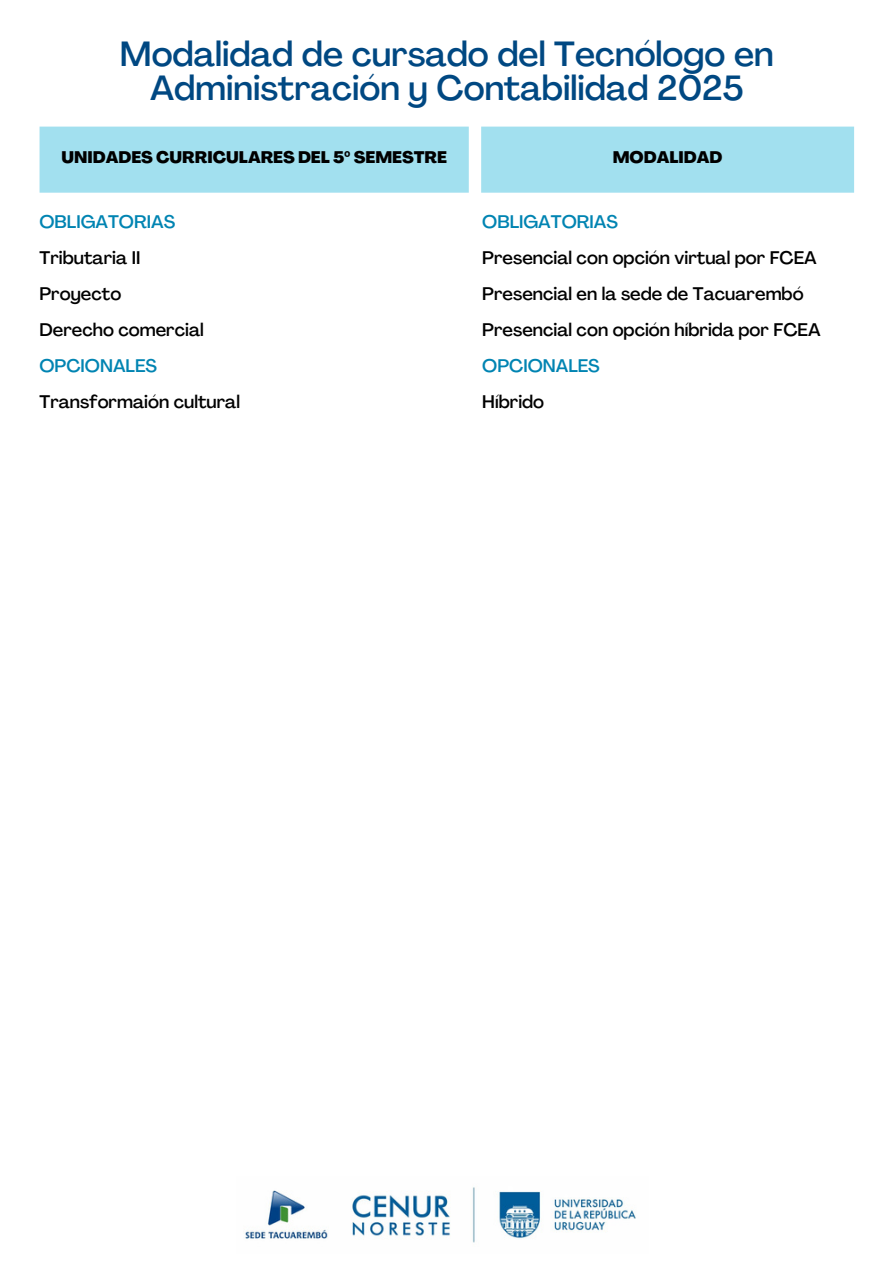
<style>
.page{position:relative;width:894px;height:1264px;background:#fff}
.page>*{position:absolute;margin:0;border:0;box-sizing:border-box;transform-origin:0 0}
.t1{font:500 34.5px/33.8px "Agrandir";color:#004882;text-align:center}
.t2{font:500 18px/36px "Agrandir";color:#000}
.t3{font:500 18px "Agrandir";color:#0084b2}
.t4{font:800 16.5px "Agrandir";color:#000}
.s1{font-family:"Noto Sans";font-weight:700}
</style>
<div class="page">
<img style="left:245px;top:1187px;width:391px;height:56px">
<div style="left:40px;top:127px;width:813px;height:66px;background:#a2e0ef"></div>
<p class="t1" style="left:120px;top:40px;width:655px">Modalidad de cursado del Tecnólogo en<br>Administración y Contabilidad 2025</p>
<h1 class="t4" style="left:61px;top:150px;width:387px">UNIDADES CURRICULARES DEL 5<span class="s1">º</span> SEMESTRE</h1>
<p class="t4" style="left:612px;top:150px;width:111px">MODALIDAD</p>
<p class="t3" style="left:40px;top:215px;width:137px">OBLIGATORIAS</p>
<p class="t2" style="left:40px;top:242px;width:166px">Tributaria II<br>Proyecto<br>Derecho comercial</p>
<p class="t3" style="left:40px;top:359px;width:119px">OPCIONALES</p>
<p class="t2" style="left:40px;top:386px;width:202px">Transformaión cultural</p>
<p class="t3" style="left:482px;top:215px;width:137px">OBLIGATORIAS</p>
<p class="t2" style="left:482px;top:242px;width:339px">Presencial con opción virtual por FCEA<br>Presencial en la sede de Tacuarembó<br>Presencial con opción híbrida por FCEA</p>
<p class="t3" style="left:482px;top:359px;width:119px">OPCIONALES</p>
<p class="t2" style="left:482px;top:386px;width:63px">Híbrido</p>
</div>
